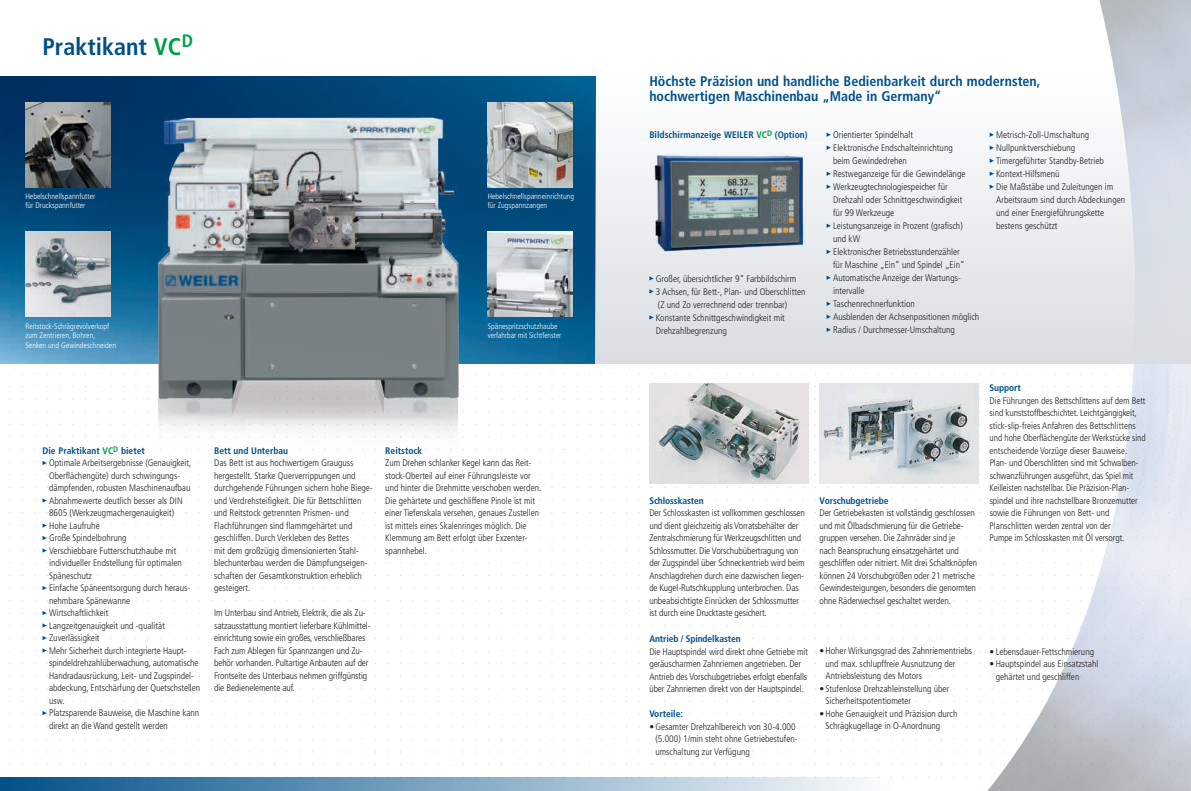
<style>
.page{position:relative;width:1191px;height:791px;background:#fff}
.page>*{position:absolute;margin:0;border:0;box-sizing:border-box;transform-origin:0 0}
.t1{font:700 condensed 24px "Frutiger";color:#015089}
.t2{font:700 condensed 14px/15px "Frutiger";color:#015089}
.t3{font:300 condensed 9.5px/12.5px "Frutiger";color:#231f20}
.t4{font:700 condensed 9.5px "Frutiger";color:#015089}
.t5{font:300 condensed 8px/9.6px "Frutiger";color:#fff}
.s1{color:#009d48}
.s2{font-weight:700;color:#015089}
.s3{font-weight:700;color:#009d48}
</style>
<div class="page">
<img style="left:987px;top:0;width:203px;height:791px">
<svg style="left:0;top:777px;width:892px;height:14px;background:#7fa6c3"></svg>
<img style="left:0;top:77px;width:595px;height:287px">
<img style="left:113px;top:83px;width:376px;height:481px">
<svg style="left:43px;top:461px;width:5px;height:4px"></svg>
<svg style="left:43px;top:498px;width:5px;height:5px"></svg>
<svg style="left:43px;top:523px;width:5px;height:5px"></svg>
<svg style="left:43px;top:536px;width:5px;height:4px"></svg>
<svg style="left:43px;top:548px;width:5px;height:5px"></svg>
<svg style="left:43px;top:586px;width:5px;height:4px"></svg>
<svg style="left:43px;top:611px;width:5px;height:4px"></svg>
<svg style="left:43px;top:623px;width:5px;height:5px"></svg>
<svg style="left:43px;top:636px;width:5px;height:4px"></svg>
<svg style="left:43px;top:648px;width:5px;height:5px"></svg>
<svg style="left:43px;top:711px;width:5px;height:4px"></svg>
<img style="left:26px;top:232px;width:85px;height:85px">
<img style="left:26px;top:102px;width:85px;height:85px">
<img style="left:488px;top:102px;width:85px;height:85px">
<img style="left:488px;top:232px;width:85px;height:85px">
<svg style="left:595px;top:77px;width:595px;height:287px"></svg>
<hr style="left:638px;top:143px;width:184px;height:1px;background:#fff">
<img style="left:651px;top:152px;width:154px;height:101px">
<svg style="left:649px;top:276px;width:4px;height:4px"></svg>
<svg style="left:649px;top:289px;width:4px;height:4px"></svg>
<svg style="left:649px;top:315px;width:4px;height:4px"></svg>
<svg style="left:826px;top:133px;width:5px;height:4px"></svg>
<svg style="left:826px;top:146px;width:5px;height:4px"></svg>
<svg style="left:826px;top:172px;width:5px;height:4px"></svg>
<svg style="left:826px;top:185px;width:5px;height:4px"></svg>
<svg style="left:826px;top:224px;width:5px;height:4px"></svg>
<svg style="left:826px;top:250px;width:5px;height:4px"></svg>
<svg style="left:826px;top:276px;width:5px;height:4px"></svg>
<svg style="left:826px;top:302px;width:5px;height:4px"></svg>
<svg style="left:826px;top:315px;width:5px;height:4px"></svg>
<svg style="left:826px;top:328px;width:5px;height:4px"></svg>
<svg style="left:989px;top:133px;width:5px;height:4px"></svg>
<svg style="left:989px;top:146px;width:5px;height:4px"></svg>
<svg style="left:989px;top:159px;width:5px;height:4px"></svg>
<svg style="left:989px;top:172px;width:5px;height:4px"></svg>
<svg style="left:989px;top:185px;width:5px;height:4px"></svg>
<img style="left:649px;top:384px;width:159px;height:99px">
<img style="left:819px;top:384px;width:159px;height:99px">
<h1 class="t1" style="left:43px;top:37px;width:152px">Praktikant <span class="s1">VC</span> <sup>D</sup></h1>
<p class="t5" style="left:26px;top:192px;width:71px">Hebelschnellspannfutter für Druckspannfutter</p>
<p class="t5" style="left:488px;top:192px;width:88px">Hebelschnellspann ein richtung für Zugspannzangen</p>
<p class="t5" style="left:26px;top:322px;width:92px">Reitstock-Schrägrevolver kopf zum Zentrieren, Bohren,<br>Senken und Gewindeschneiden</p>
<p class="t5" style="left:488px;top:322px;width:75px">Spänespritzschutzhaube verfahrbar mit Sichtfenster</p>
<p class="t3" style="left:49px;top:445px;width:153px;text-indent:-7px"><span class="s2">Die Praktikant</span> <span class="s3">VC</span><sup>D</sup> <span class="s2">bietet<br></span>Optimale Arbeitsergebnisse (Genauigkeit,<br>Oberflächengüte) durch schwingungs&shy;dämpfenden, robusten Maschinenaufbau<br>Abnahmewerte deutlich besser als DIN<br>8605 (Werkzeugmacher genauigkeit)<br>Hohe Laufruhe<br>Große Spindelbohrung<br>Verschiebbare Futterschutzhaube mit individueller Endstellung für optimalen<br>Späneschutz<br>Einfache Späneentsorgung durch heraus&shy;nehmbare Spänewanne<br>Wirtschaftlichkeit<br>Langzeitgenauigkeit und -qualität<br>Zuverlässigkeit<br>Mehr Sicherheit durch integrierte Haupt&shy;spindeldrehzahlüberwachung, automatische<br>Handradausrückung, Leit- und Zugspindel&shy;abdeckung, Entschärfung der Quetschstellen usw.<br>Platzsparende Bauweise, die Maschine kann direkt an die Wand gestellt werden</p>
<p class="t4" style="left:214px;top:446px;width:76px">Bett und Unterbau</p>
<p class="t3" style="left:214px;top:457px;width:160px">Das Bett ist aus hochwertigem Grauguss hergestellt. Starke Quer verrippungen und durchgehende Führungen sichern hohe Biege&shy;und Verdreh stei fig keit. Die für Bettschlitten und Reitstock getrenn ten Prismen- und Flachführungen sind flammgehärtet und geschliffen. Durch Verkleben des Bettes<br>mit dem großzügig dimensionierten Stahl&shy;blechunterbau werden die Dämpfungseigen&shy;schaften der Gesamt konstruktion erheblich gesteigert.</p>
<p class="t3" style="left:214px;top:607px;width:158px">Im Unterbau sind Antrieb, Elektrik, die als Zu&shy;satz ausstattung montiert lieferbare Kühlmittel&shy;ein richtung sowie ein großes, verschließbares Fach zum Ablegen für Spannzangen und Zu&shy;behör vorhanden. Pult artige Anbauten auf der Front seite des Unterbaus nehmen griffgünstig die Bedienelemente auf.</p>
<p class="t4" style="left:385px;top:446px;width:38px">Reitstock</p>
<p class="t3" style="left:385px;top:457px;width:158px">Zum Drehen schlanker Kegel kann das Reit&shy;stock-Oberteil auf einer Führungsleiste vor und hinter die Drehmitte verschoben werden.<br>Die gehärtete und ge schlif fene Pinole ist mit einer Tiefenskala versehen, genaues Zustellen ist mittels eines Skalen ringes möglich. Die Klem mung am Bett erfolgt über Exzenter&shy;spannhebel.</p>
<h2 class="t2" style="left:649px;top:75px;width:393px">Höchste Präzision und handliche Bedienbarkeit durch modernsten, hochwertigen Maschinenbau „Made in Germany“</h2>
<p class="t4" style="left:649px;top:131px;width:160px">Bildschirmanzeige WEILER <span class="s1">VC</span><sup>D</sup> (Option)</p>
<p class="t3" style="left:656px;top:272px;width:151px;line-height:13px">Großer, übersichtlicher 9“ Farbbildschirm<br>3 Achsen, für Bett-, Plan- und Oberschlitten (Z und Zo verrechnend oder trennbar)<br>Konstante Schnittgeschwindigkeit mit Drehzahl begrenzung</p>
<p class="t3" style="left:833px;top:129px;width:148px;line-height:13px">Orientierter Spindelhalt<br>Elektronische Endschalteinrichtung<br>beim Gewindedrehen<br>Restweganzeige für die Gewindelänge<br>Werkzeugtechnologiespeicher für<br>Drehzahl oder Schnittgeschwindigkeit<br>für 99 Werkzeuge<br>Leistungsanzeige in Prozent (grafisch)<br>und kW<br>Elektronischer Betriebsstundenzähler<br>für Maschine „Ein“ und Spindel „Ein“<br>Automatische Anzeige der Wartungs&shy;intervalle<br>Taschenrechnerfunktion<br>Ausblenden der Achsenpositionen möglich<br>Radius / Durchmesser-Umschaltung</p>
<p class="t3" style="left:996px;top:129px;width:130px;line-height:13px">Metrisch-Zoll-Umschaltung<br>Nullpunktverschiebung<br>Timergeführter Standby-Betrieb<br>Kontext-Hilfsmenü<br>Die Maßstäbe und Zuleitungen im<br>Arbeitsraum sind durch Abdeckungen und einer Energie führungskette bestens geschützt</p>
<p class="t4" style="left:649px;top:497px;width:56px">Schlosskasten</p>
<p class="t3" style="left:649px;top:507px;width:157px">Der Schlosskasten ist vollkommen geschlossen und dient gleichzeitig als Vorratsbehälter der Zentralschmierung für Werkzeugschlitten und Schloss mutter. Die Vorschubübertragung von der Zugspin del über Schneckentrieb wird beim Anschlagdrehen durch eine dazwischen liegen&shy;de Kugel-Rutschkupp lung unterbrochen. Das un beabsichtigte Einrücken der Schlossmutter ist durch eine Drucktaste gesichert.</p>
<p class="t4" style="left:649px;top:635px;width:93px">Antrieb / Spindelkasten</p>
<p class="t3" style="left:649px;top:646px;width:160px">Die Hauptspindel wird direkt ohne Getriebe mit geräuscharmen Zahnriemen angetrieben. Der Antrieb des Vorschubgetriebes erfolgt ebenfalls über Zahnriemen direkt von der Hauptspindel.</p>
<p class="t4" style="left:649px;top:710px;width:35px">Vorteile:</p>
<p class="t3" style="left:655px;top:721px;width:144px;text-indent:-6px">• Gesamter Drehzahlbereich von 30-4.000 (5.000) 1/min steht ohne Getriebestufen&shy;umschaltung zur Verfügung</p>
<p class="t4" style="left:819px;top:497px;width:70px">Vorschubgetriebe</p>
<p class="t3" style="left:819px;top:507px;width:159px">Der Getriebekasten ist vollständig geschlos sen und mit Ölbadschmierung für die Getriebe - gruppen versehen. Die Zahnräder sind je<br>nach Beanspruchung einsatzgehärtet und geschliffen oder nitriert. Mit drei Schaltknöpfen können 24 Vorschubgrößen oder 21 metrische Gewinde steigungen, besonders die genormten ohne Räderwechsel geschaltet werden.</p>
<p class="t3" style="left:825px;top:645px;width:148px;text-indent:-6px">• Hoher Wirkungsgrad des Zahnriementriebs und max. schlupffreie Ausnutzung der<br>Antriebsleistung des Motors</p>
<p class="t3" style="left:825px;top:683px;width:125px;text-indent:-6px">• Stufenlose Drehzahleinstellung über<br>Sicherheitspotentiometer</p>
<p class="t3" style="left:825px;top:708px;width:133px;text-indent:-6px">• Hohe Genauigkeit und Präzision durch<br>Schrägkugellage in O-Anordnung</p>
<p class="t4" style="left:989px;top:384px;width:33px">Support</p>
<p class="t3" style="left:989px;top:395px;width:158px">Die Führungen des Bettschlittens auf dem Bett sind kunststoffbeschichtet. Leichtgängigkeit, stick-slip-freies Anfahren des Bettschlittens und hohe Oberflächengüte der Werkstücke sind entscheidende Vorzüge dieser Bauweise.<br>Plan- und Oberschlitten sind mit Schwalben&shy;schwanzführungen ausgeführt, das Spiel mit Keilleisten nachstellbar. Die Präzision-Plan&shy;spindel und ihre nachstellbare Bronzemutter sowie die Führungen von Bett- und Planschlitten werden zentral von der<br>Pumpe im Schloss kasten mit Öl versorgt.</p>
<p class="t3" style="left:989px;top:646px;width:106px">• Lebensdauer-Fettschmierung</p>
<p class="t3" style="left:995px;top:658px;width:104px;text-indent:-6px">• Hauptspindel aus Einsatzstahl gehärtet und geschliffen</p>
</div>
